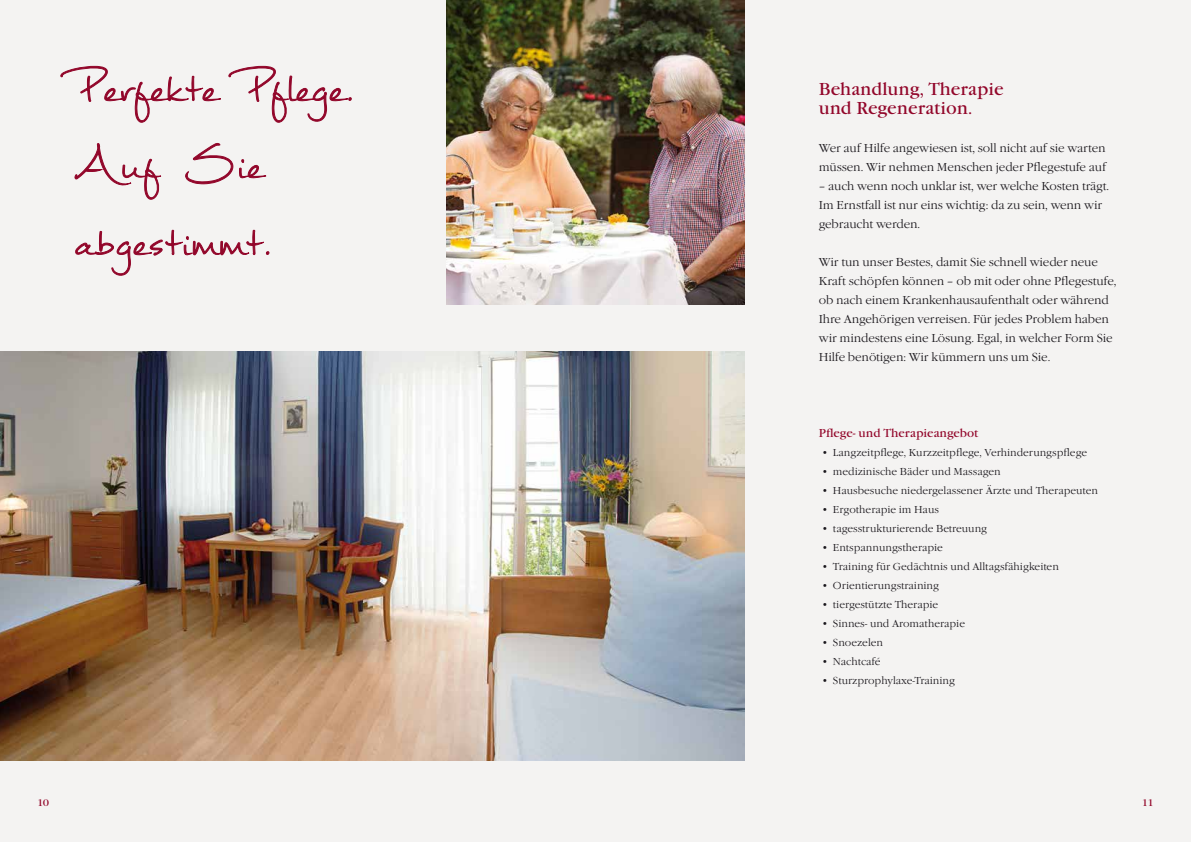
<style>
.page{position:relative;width:1191px;height:842px;background:#f4f3f2}
.page>*{position:absolute;margin:0;border:0;box-sizing:border-box;transform-origin:0 0}
.t1{font:77px/77px "Mathilde";letter-spacing:.02em;color:#92062a}
.t2{font:18px/19px "Garamond Itc T Boo";color:#92062a}
.t3{font:300 12px/19px "Garamond Itc T";letter-spacing:-.01em;color:#1a171c}
.t4{font:12px "Garamond Itc T Boo";color:#92062a}
.t5{font:300 10.5px "Garamond Itc T";color:#1a171c}
.t6{font:10px "Garamond Itc T Boo";color:#92062a;scale:1.09 1}
</style>
<div class="page">
<img style="left:446px;top:0;width:298px;height:304px">
<img style="left:0;top:352px;width:744px;height:408px">
<svg style="left:60px;top:66px;width:161px;height:57px"></svg>
<svg style="left:228px;top:66px;width:124px;height:57px"></svg>
<svg style="left:74px;top:143px;width:87px;height:57px"></svg>
<svg style="left:185px;top:143px;width:48px;height:41px"></svg>
<svg style="left:239px;top:159px;width:27px;height:20px"></svg>
<svg style="left:75px;top:229px;width:194px;height:47px"></svg>
<h1 class="t1" style="left:74px;top:36px;width:282px">Perfekte Pflege.<br>Auf Sie abgestimmt.</h1>
<h2 class="t2" style="left:819px;top:80px;width:186px">Behandlung, Therapie und Regeneration.</h2>
<p class="t3" style="left:819px;top:139px;width:289px">Wer auf Hilfe angewiesen ist, soll nicht auf sie warten müssen. Wir nehmen Menschen jeder Pflegestufe auf</p>
<p class="t3" style="left:819px;top:177px;width:292px">– auch wenn noch unklar ist, wer welche Kosten trägt.<br>Im Ernstfall ist nur eins wichtig: da zu sein, wenn wir gebraucht werden.</p>
<p class="t3" style="left:819px;top:253px;width:299px">Wir tun unser Bestes, damit Sie schnell wieder neue Kraft schöpfen können – ob mit oder ohne Pflegestufe, ob nach einem Krankenhausaufenthalt oder während Ihre Angehörigen verreisen. Für jedes Problem haben wir mindestens eine Lösung. Egal, in welcher Form Sie Hilfe benötigen: Wir kümmern uns um Sie.</p>
<p class="t4" style="left:819px;top:426px;width:161px">Pflege- und Therapieangebot</p>
<p class="t5" style="left:821px;top:447px;width:267px">• Langzeitpflege, Kurzzeitpflege, Verhinderungspflege</p>
<p class="t5" style="left:821px;top:466px;width:181px">• medizinische Bäder und Massagen</p>
<p class="t5" style="left:821px;top:485px;width:278px">• Hausbesuche niedergelassener Ärzte und Therapeuten</p>
<p class="t5" style="left:821px;top:504px;width:119px">• Ergotherapie im Haus</p>
<p class="t5" style="left:821px;top:523px;width:167px">• tagesstrukturierende Betreuung</p>
<p class="t5" style="left:821px;top:542px;width:123px">• Entspannungstherapie</p>
<p class="t5" style="left:821px;top:561px;width:239px">• Training für Gedächtnis und Alltagsfähigkeiten</p>
<p class="t5" style="left:821px;top:580px;width:119px">• Orientierungstraining</p>
<p class="t5" style="left:821px;top:599px;width:118px">• tiergestützte Therapie</p>
<p class="t5" style="left:821px;top:618px;width:145px">• Sinnes- und Aromatherapie</p>
<p class="t5" style="left:821px;top:637px;width:63px">• Snoezelen</p>
<p class="t5" style="left:821px;top:656px;width:61px">• Nachtcafé</p>
<p class="t5" style="left:821px;top:675px;width:135px">• Sturzprophylaxe-Training</p>
<p class="t6" style="left:37px;top:796px;width:13px">10</p>
<p class="t6" style="left:1141px;top:796px;width:12px">11</p>
</div>
